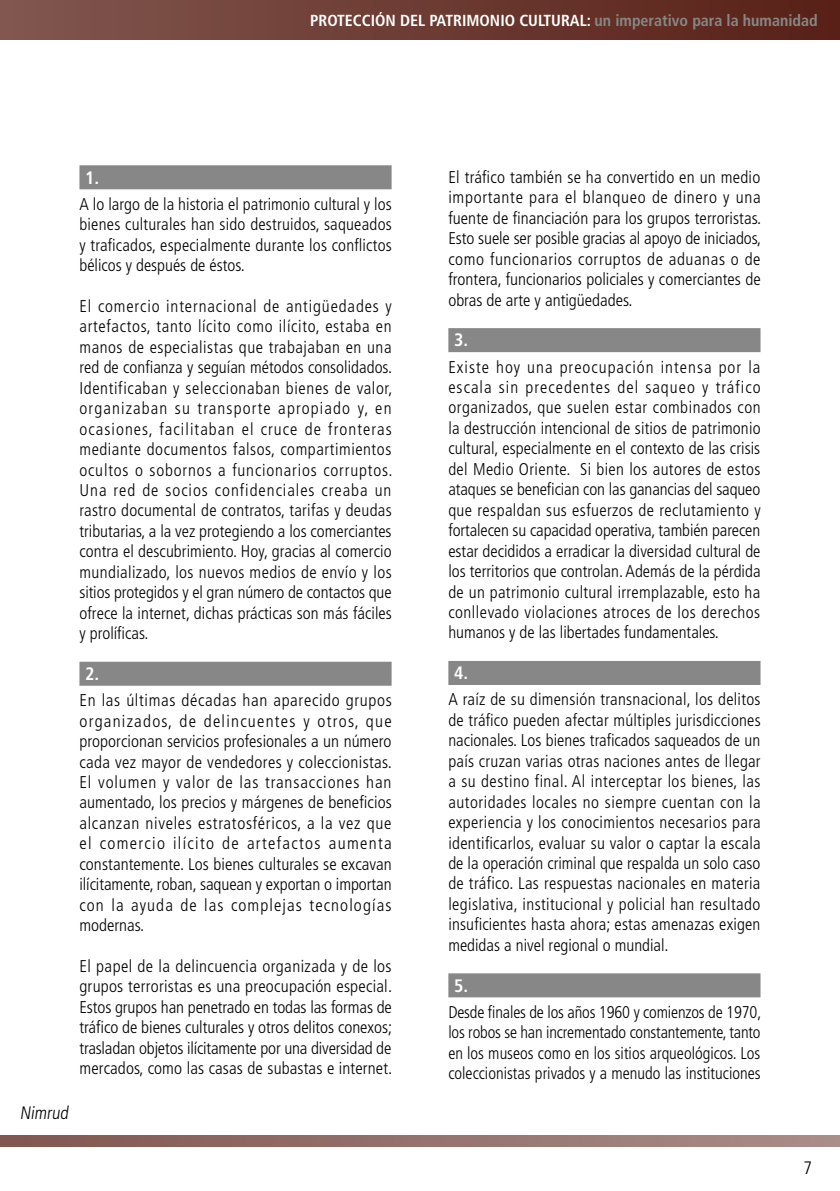
<style>
.page{position:relative;width:840px;height:1191px;background:#fff}
.page>*{position:absolute;margin:0;border:0;box-sizing:border-box;transform-origin:0 0}
.numéros_paragraphes{font:700 condensed 18px "Frutiger LT Std";color:#fff}
.t1{font:300 condensed 18px "Frutiger LT Std";color:#000}
.TXT_courant{font:300 condensed 17px/20.4px "Frutiger LT Std";color:#000;text-align:justify}
.t2{font:700 condensed 16px "Frutiger LT Std";color:#fff}
.s1{color:#878787}
</style>
<div class="page">
<hr style="left:0;top:520px;width:1px;height:213px;background:#582016">
<div style="left:0;top:0;width:839px;height:40px;background:linear-gradient(to right,#81574f,#582016)"></div>
<svg style="left:0;top:1135px;width:839px;height:12px;background:#95726b"></svg>
<div style="left:79px;top:165px;width:312px;height:24px;background:#878787"></div>
<div style="left:79px;top:661px;width:312px;height:24px;background:#878787"></div>
<div style="left:448px;top:328px;width:312px;height:24px;background:#878787"></div>
<div style="left:448px;top:661px;width:312px;height:24px;background:#878787"></div>
<div style="left:448px;top:973px;width:312px;height:24px;background:#878787"></div>
<p class="t2" style="left:310px;top:11px;width:508px">PROTECCIÓN DEL PATRIMONIO CULTURAL: <span class="s1">un imperativo para la humanidad</span></p>
<p class="numéros_paragraphes" style="left:85px;top:167px;width:16px">1.</p>
<p class="TXT_courant" style="left:79px;top:194px;width:314px">A lo largo de la historia el patrimonio cultural y los bienes culturales han sido destruidos, saqueados y traficados, especialmente durante los conflictos bélicos y después de éstos.</p>
<p class="TXT_courant" style="left:79px;top:296px;width:314px">El comercio internacional de antigüedades y artefactos, tanto lícito como ilícito, estaba en manos de especialistas que trabajaban en una red de confianza y seguían métodos consolidados.<br>Identificaban y seleccionaban bienes de valor, organizaban su transporte apropiado y, en ocasiones, facilitaban el cruce de fronteras mediante documentos falsos, compartimientos ocultos o sobornos a funcionarios corruptos.<br>Una red de socios confidenciales creaba un rastro documental de contratos, tarifas y deudas tributarias, a la vez protegiendo a los comerciantes contra el descubrimiento. Hoy, gracias al comercio mundializado, los nuevos medios de envío y los sitios protegidos y el gran número de contactos que ofrece la internet, dichas prácticas son más fáciles y prolíficas.</p>
<p class="numéros_paragraphes" style="left:85px;top:663px;width:16px">2.</p>
<p class="TXT_courant" style="left:79px;top:690px;width:314px">En las últimas décadas han aparecido grupos organizados, de delincuentes y otros, que proporcionan servicios profesionales a un número cada vez mayor de vendedores y coleccionistas.<br>El volumen y valor de las transacciones han aumentado, los precios y márgenes de beneficios alcanzan niveles estratosféricos, a la vez que el comercio ilícito de artefactos aumenta constantemente. Los bienes culturales se excavan ilícitamente, roban, saquean y exportan o importan con la ayuda de las complejas tecnologías modernas.</p>
<p class="TXT_courant" style="left:79px;top:956px;width:314px">El papel de la delincuencia organizada y de los grupos terroristas es una preocupación especial.<br>Estos grupos han penetrado en todas las formas de tráfico de bienes culturales y otros delitos conexos; trasladan objetos ilícitamente por una diversidad de mercados, como las casas de subastas e internet.</p>
<p class="t1" style="left:20px;top:1103px;width:53px">Nimrud</p>
<p class="TXT_courant" style="left:448px;top:167px;width:314px">El tráfico también se ha convertido en un medio importante para el blanqueo de dinero y una fuente de financiación para los grupos terroristas.<br>Esto suele ser posible gracias al apoyo de iniciados, como funcionarios corruptos de aduanas o de frontera, funcionarios policiales y comerciantes de obras de arte y antigüedades.</p>
<p class="numéros_paragraphes" style="left:454px;top:329px;width:16px">3.</p>
<p class="TXT_courant" style="left:448px;top:357px;width:313px">Existe hoy una preocupación intensa por la escala sin precedentes del saqueo y tráfico organizados, que suelen estar combinados con la destrucción intencional de sitios de patrimonio cultural, especialmente en el contexto de las crisis del Medio Oriente. Si bien los autores de estos ataques se benefician con las ganancias del saqueo que respaldan sus esfuerzos de reclutamiento y fortalecen su capacidad operativa, también parecen estar decididos a erradicar la diversidad cultural de los territorios que controlan. Además de la pérdida de un patrimonio cultural irremplazable, esto ha conllevado violaciones atroces de los derechos humanos y de las libertades fundamentales.</p>
<p class="numéros_paragraphes" style="left:454px;top:662px;width:16px">4.</p>
<p class="TXT_courant" style="left:448px;top:689px;width:313px">A raíz de su dimensión transnacional, los delitos de tráfico pueden afectar múltiples jurisdicciones nacionales. Los bienes traficados saqueados de un país cruzan varias otras naciones antes de llegar a su destino final. Al interceptar los bienes, las autoridades locales no siempre cuentan con la experiencia y los conocimientos necesarios para identificarlos, evaluar su valor o captar la escala de la operación criminal que respalda un solo caso de tráfico. Las respuestas nacionales en materia legislativa, institucional y policial han resultado insuficientes hasta ahora; estas amenazas exigen medidas a nivel regional o mundial.</p>
<p class="numéros_paragraphes" style="left:454px;top:974px;width:16px">5.</p>
<p class="TXT_courant" style="left:448px;top:1002px;width:314px">Desde finales de los años 1960 y comienzos de 1970, los robos se han incrementado constantemente, tanto en los museos como en los sitios arqueológicos. Los coleccionistas privados y a menudo las instituciones</p>
<p class="t1" style="left:803px;top:1157px;width:10px">7</p>
</div>
